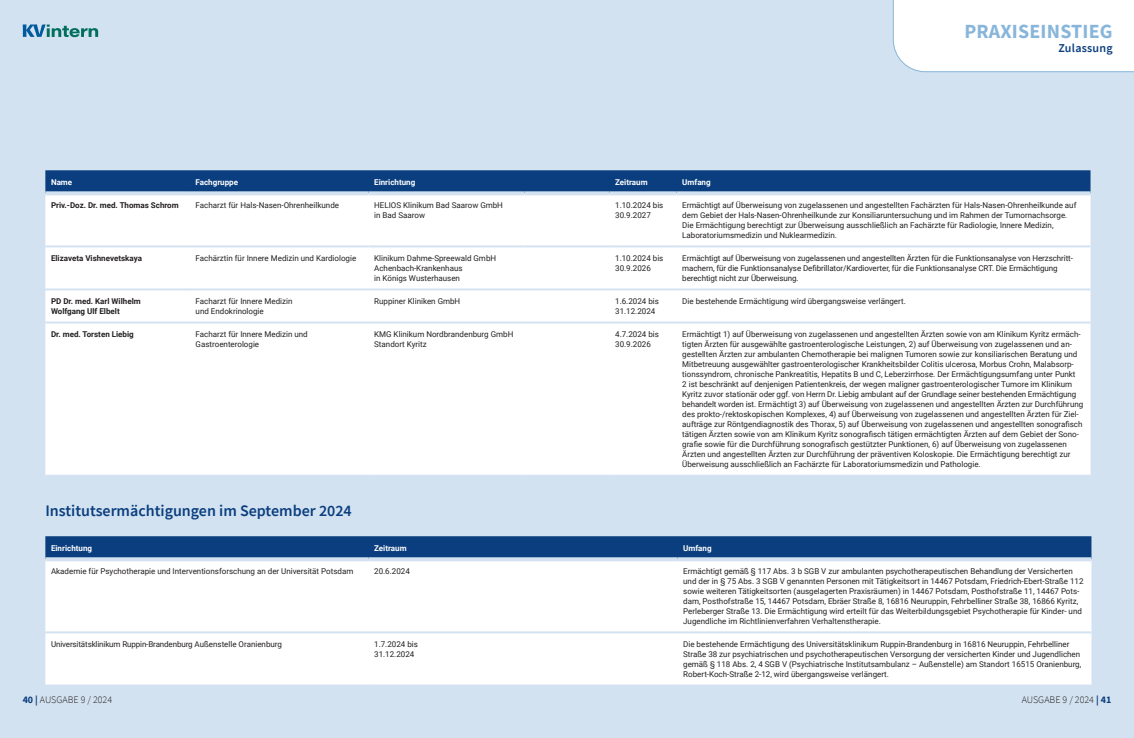
<style>
.page{position:relative;width:1134px;height:738px;background:#fff}
.page>*{position:absolute;margin:0;border:0;box-sizing:border-box;transform-origin:0 0}
.t1{font:700 20px "Source Sans Pro";letter-spacing:.01em;color:#88b6db}
.kvintern-Subhead{font:600 16px "Source Sans Pro";color:#0a3e7e}
.t2{font:600 12px "Source Sans Pro";letter-spacing:.02em;color:#0a3e7e}
.t3{font:300 10px "Source Sans Pro";color:#231f20}
.kvintern-Tabellentext{font:8px/10px "Roboto";color:#231f20}
.kvintern-Tabellentext-fett{font:700 8px/10px "Roboto";color:#231f20}
.kvintern-Tabelle-_Kopfzeile_negativ_fett{font:700 8px "Roboto";color:#fff}
.s1{font-weight:700;color:#0a3e7e}
</style>
<div class="page">
<div style="left:0;top:0;width:1134px;height:737px;background:#d3e2f1"></div>
<svg style="left:23px;top:24px;width:75px;height:13px"></svg>
<div style="left:893px;top:0;width:241px;height:72px;background:#fff"></div>
<div style="left:932px;top:23px;width:181px;height:46px;background:#fff"></div>
<div style="left:45px;top:170px;width:1045px;height:21px;background:#0a3e7e"></div>
<div style="left:45px;top:195px;width:1045px;height:279px;background:#fff"></div>
<div style="left:190px;top:290px;width:900px;height:184px;background:#fff"></div>
<hr style="left:45px;top:288px;width:145px;height:2px;background:#d3e2f1">
<hr style="left:190px;top:288px;width:179px;height:2px;background:#d3e2f1">
<hr style="left:369px;top:288px;width:155px;height:2px;background:#d3e2f1">
<hr style="left:524px;top:288px;width:85px;height:2px;background:#d3e2f1">
<hr style="left:609px;top:288px;width:68px;height:2px;background:#d3e2f1">
<hr style="left:677px;top:288px;width:413px;height:2px;background:#d3e2f1">
<hr style="left:45px;top:321px;width:145px;height:2px;background:#d3e2f1">
<hr style="left:190px;top:321px;width:179px;height:2px;background:#d3e2f1">
<hr style="left:369px;top:321px;width:155px;height:2px;background:#d3e2f1">
<hr style="left:524px;top:321px;width:85px;height:2px;background:#d3e2f1">
<hr style="left:609px;top:321px;width:68px;height:2px;background:#d3e2f1">
<hr style="left:677px;top:321px;width:413px;height:2px;background:#d3e2f1">
<svg style="left:45px;top:191px;width:145px;height:2px"></svg>
<svg style="left:190px;top:191px;width:179px;height:2px"></svg>
<svg style="left:369px;top:191px;width:155px;height:1px"></svg>
<svg style="left:524px;top:191px;width:85px;height:2px"></svg>
<svg style="left:609px;top:191px;width:68px;height:2px"></svg>
<svg style="left:677px;top:191px;width:413px;height:1px"></svg>
<hr style="left:45px;top:245px;width:145px;height:2px;background:#d3e2f1">
<hr style="left:190px;top:245px;width:179px;height:2px;background:#d3e2f1">
<hr style="left:369px;top:245px;width:155px;height:2px;background:#d3e2f1">
<hr style="left:524px;top:245px;width:85px;height:2px;background:#d3e2f1">
<hr style="left:609px;top:245px;width:68px;height:2px;background:#d3e2f1">
<hr style="left:677px;top:245px;width:413px;height:2px;background:#d3e2f1">
<div style="left:45px;top:536px;width:1046px;height:21px;background:#0a3e7e"></div>
<div style="left:45px;top:561px;width:1046px;height:70px;background:#fff"></div>
<div style="left:45px;top:633px;width:1046px;height:51px;background:#fff"></div>
<svg style="left:45px;top:557px;width:324px;height:2px"></svg>
<svg style="left:369px;top:557px;width:308px;height:1px"></svg>
<svg style="left:677px;top:557px;width:414px;height:2px"></svg>
<h1 class="t1" style="left:964px;top:18px;width:150px">PRAXISEINSTIEG</h1>
<h3 class="t2" style="left:1058px;top:40px;width:56px">Zulassung</h3>
<p class="kvintern-Tabelle-_Kopfzeile_negativ_fett" style="left:51px;top:176px;width:23px">Name</p>
<p class="kvintern-Tabelle-_Kopfzeile_negativ_fett" style="left:196px;top:176px;width:44px">Fachgruppe</p>
<p class="kvintern-Tabelle-_Kopfzeile_negativ_fett" style="left:374px;top:176px;width:43px">Einrichtung</p>
<p class="kvintern-Tabelle-_Kopfzeile_negativ_fett" style="left:615px;top:176px;width:34px">Zeitraum</p>
<p class="kvintern-Tabelle-_Kopfzeile_negativ_fett" style="left:682px;top:176px;width:30px">Umfang</p>
<p class="kvintern-Tabellentext-fett" style="left:51px;top:199px;width:129px">Priv.-Doz. Dr. med. Thomas Schrom</p>
<p class="kvintern-Tabellentext" style="left:196px;top:199px;width:145px">Facharzt für Hals-Nasen-Ohrenheilkunde</p>
<p class="kvintern-Tabellentext" style="left:374px;top:199px;width:130px">HELIOS Klinikum Bad Saarow GmbH in Bad Saarow</p>
<p class="kvintern-Tabellentext" style="left:615px;top:199px;width:50px">1.10.2024 bis<br>30.9.2027</p>
<p class="kvintern-Tabellentext" style="left:682px;top:199px;width:396px">Ermächtigt auf Überweisung von zugelassenen und angestellten Fachärzten für Hals-Nasen-Ohrenheilkunde auf dem Gebiet der Hals-Nasen-Ohrenheilkunde zur Konsiliaruntersuchung und im Rahmen der Tumornachsorge.<br>Die Ermächtigung berechtigt zur Überweisung ausschließlich an Fachärzte für Radiologie, lnnere Medizin, Laboratoriumsmedizin und Nuklearmedizin.</p>
<p class="kvintern-Tabellentext-fett" style="left:51px;top:252px;width:92px">Elizaveta Vishnevetskaya</p>
<p class="kvintern-Tabellentext" style="left:196px;top:252px;width:162px">Fachärztin für Innere Medizin und Kardiologie</p>
<p class="kvintern-Tabellentext" style="left:374px;top:252px;width:123px">Klinikum Dahme-Spreewald GmbH<br>Achenbach-Krankenhaus<br>in Königs Wusterhausen</p>
<p class="kvintern-Tabellentext" style="left:615px;top:252px;width:50px">1.10.2024 bis<br>30.9.2026</p>
<p class="kvintern-Tabellentext" style="left:682px;top:252px;width:392px">Ermächtigt auf Überweisung von zugelassenen und angestellten Ärzten für die Funktionsanalyse von Herzschritt&shy;machern, für die Funktionsanalyse Defibrillator/Kardioverter, für die Funktionsanalyse CRT. Die Ermächtigung</p>
<p class="kvintern-Tabellentext" style="left:682px;top:272px;width:118px">berechtigt nicht zur Überweisung.</p>
<p class="kvintern-Tabellentext-fett" style="left:51px;top:295px;width:91px">PD Dr. med. Karl Wilhelm<br>Wolfgang Ulf Elbelt</p>
<p class="kvintern-Tabellentext" style="left:196px;top:295px;width:98px">Facharzt für Innere Medizin</p>
<p class="kvintern-Tabellentext" style="left:196px;top:305px;width:70px">und Endokrinologie</p>
<p class="kvintern-Tabellentext-fett" style="left:51px;top:328px;width:84px">Dr. med. Torsten Liebig</p>
<p class="kvintern-Tabellentext" style="left:196px;top:328px;width:114px">Facharzt für Innere Medizin und</p>
<p class="kvintern-Tabellentext" style="left:196px;top:338px;width:65px">Gastroenterologie</p>
<p class="kvintern-Subhead" style="left:45px;top:500px;width:308px">Institutsermächtigungen im September 2024</p>
<p class="kvintern-Tabellentext" style="left:374px;top:295px;width:88px">Ruppiner Kliniken GmbH</p>
<p class="kvintern-Tabellentext" style="left:615px;top:295px;width:45px">1.6.2024 bis<br>31.12.2024</p>
<p class="kvintern-Tabellentext" style="left:682px;top:295px;width:225px">Die bestehende Ermächtigung wird übergangsweise verlängert.</p>
<p class="kvintern-Tabellentext" style="left:374px;top:328px;width:141px">KMG Klinikum Nordbrandenburg GmbH</p>
<p class="kvintern-Tabellentext" style="left:374px;top:338px;width:54px">Standort Kyritz</p>
<p class="kvintern-Tabellentext" style="left:615px;top:328px;width:45px">4.7.2024 bis<br>30.9.2026</p>
<p class="kvintern-Tabellentext" style="left:682px;top:328px;width:403px">Ermächtigt 1) auf Überweisung von zugelassenen und angestellten Ärzten sowie von am Klinikum Kyritz ermäch&shy;tigten Ärzten für ausgewählte gastroenterologische Leistungen, 2) auf Überweisung von zugelassenen und an&shy;gestellten Ärzten zur ambulanten Chemotherapie bei malignen Tumoren sowie zur konsiliarischen Beratung und Mitbetreuung ausgewählter gastroenterologischer Krankheitsbilder Colitis ulcerosa, Morbus Crohn, Malabsorp&shy;tionssyndrom, chronische Pankreatitis, Hepatits B und C, Leberzirrhose. Der Ermächtigungsumfang unter Punkt<br>2 ist beschränkt auf denjenigen Patientenkreis, der wegen maligner gastroenterologischer Tumore im Klinikum Kyritz zuvor stationär oder ggf. von Herrn Dr. Liebig ambulant auf der Grundlage seiner bestehenden Ermächtigung behandelt worden ist. Ermächtigt 3) auf Überweisung von zugelassenen und angestellten Ärzten zur Durchführung des prokto-/rektoskopischen Komplexes, 4) auf Überweisung von zugelassenen und angestellten Ärzten für Ziel&shy;aufträge zur Röntgendiagnostik des Thorax, 5) auf Überweisung von zugelassenen und angestellten sonografisch tätigen Ärzten sowie von am Klinikum Kyritz sonografisch tätigen ermächtigten Ärzten auf dem Gebiet der Sono&shy;grafie sowie für die Durchführung sonografisch gestützter Punktionen, 6) auf Überweisung von zugelassenen Ärzten und angestellten Ärzten zur Durchführung der präventiven Koloskopie. Die Ermächtigung berechtigt zur Überweisung ausschließlich an Fachärzte für Laboratoriumsmedizin und Pathologie.</p>
<p class="kvintern-Tabelle-_Kopfzeile_negativ_fett" style="left:51px;top:542px;width:43px">Einrichtung</p>
<p class="kvintern-Tabelle-_Kopfzeile_negativ_fett" style="left:374px;top:542px;width:34px">Zeitraum</p>
<p class="kvintern-Tabelle-_Kopfzeile_negativ_fett" style="left:683px;top:542px;width:30px">Umfang</p>
<p class="kvintern-Tabellentext" style="left:51px;top:565px;width:304px">Akademie für Psychotherapie und Interventionsforschung an der Universität Potsdam</p>
<p class="kvintern-Tabellentext" style="left:374px;top:565px;width:37px">20.6.2024</p>
<p class="kvintern-Tabellentext" style="left:683px;top:565px;width:402px">Ermächtigt gemäß § 117 Abs. 3 b SGB V zur ambulanten psychotherapeutischen Behandlung der Versicherten und der in § 75 Abs. 3 SGB V genannten Personen mit Tätigkeitsort in 14467 Potsdam, Friedrich-Ebert-Straße 112 sowie weiteren Tätigkeitsorten (ausgelagerten Praxisräumen) in 14467 Potsdam, Posthofstraße 11, 14467 Pots&shy;dam, Posthofstraße 15, 14467 Potsdam, Ebräer Straße 8, 16816 Neuruppin, Fehrbelliner Straße 38, 16866 Kyritz, Perleberger Straße 13. Die Ermächtigung wird erteilt für das Weiterbildungsgebiet Psychotherapie für Kinder- und Jugendliche im Richtlinienverfahren Verhaltenstherapie.</p>
<p class="kvintern-Tabellentext" style="left:51px;top:638px;width:233px">Universitätsklinikum Ruppin-Brandenburg Außenstelle Oranienburg</p>
<p class="kvintern-Tabellentext" style="left:374px;top:638px;width:45px">1.7.2024 bis<br>31.12.2024</p>
<p class="kvintern-Tabellentext" style="left:683px;top:638px;width:400px">Die bestehende Ermächtigung des Universitätsklinikum Ruppin-Brandenburg in 16816 Neuruppin, Fehrbelliner Straße 38 zur psychiatrischen und psychotherapeutischen Versorgung der versicherten Kinder und Jugendlichen gemäß § 118 Abs. 2, 4 SGB V (Psychiatrische Institutsambulanz – Außenstelle) am Standort 16515 Oranienburg, Robert-Koch-Straße 2-12, wird übergangsweise verlängert.</p>
<p class="t3" style="left:23px;top:693px;width:91px"><span class="s1">40 |</span> AUSGABE 9 / 2024</p>
<p class="t3" style="left:1022px;top:693px;width:91px">AUSGABE 9 / 2024 <span class="s1">| 41</span></p>
</div>
